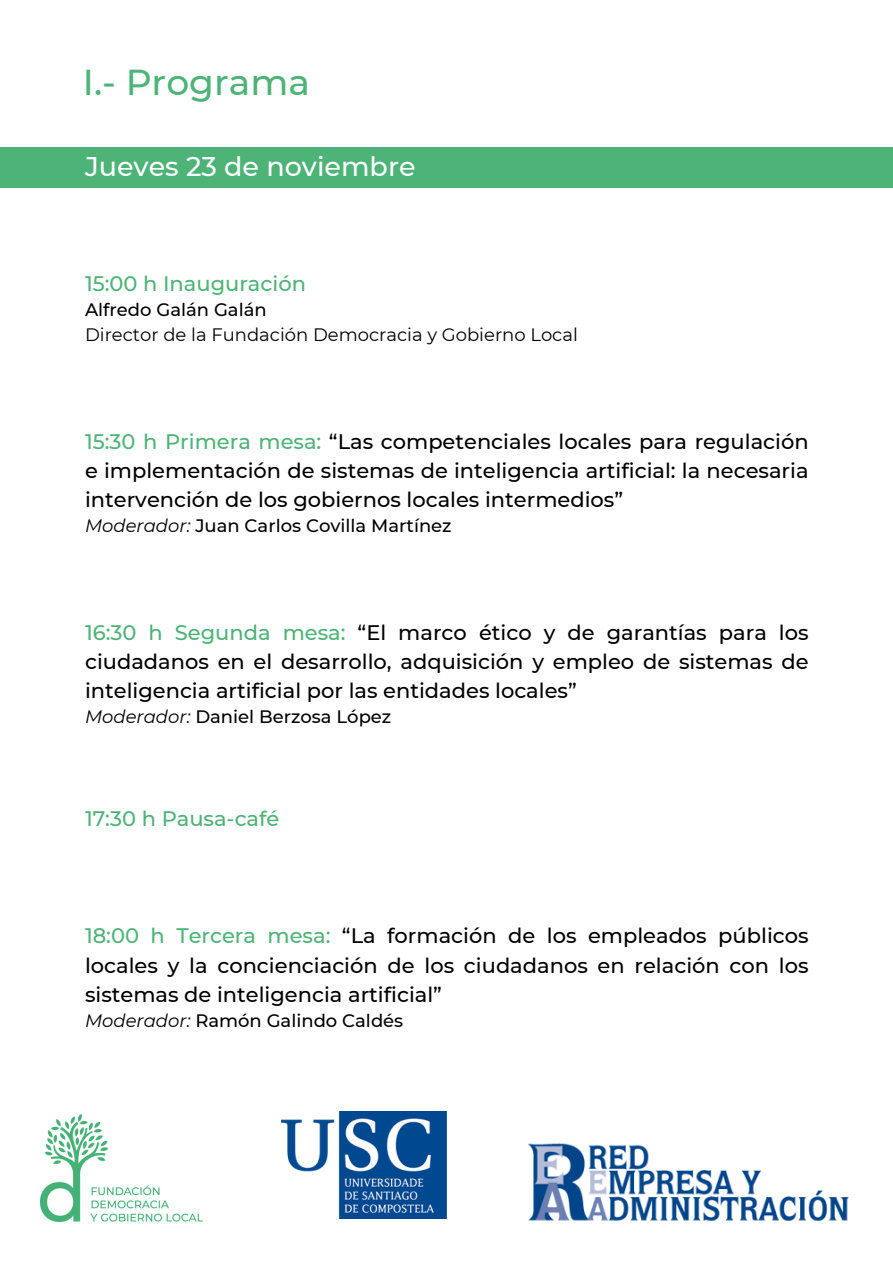
<style>
.page{position:relative;width:893px;height:1264px;background:#fff}
.page>*{position:absolute;margin:0;border:0;box-sizing:border-box;transform-origin:0 0}
.t1{font:500 36px "Montserrat";color:#4db376}
.t2{font:500 27px "Montserrat";color:#fff}
.t3{font:500 21px/29.2px "Montserrat";color:#000;text-align:justify}
.t4{font:500 21px "Montserrat";color:#4db376}
.t5{font:500 18px "Montserrat";color:#000}
.t6{font:18px "Montserrat";color:#000}
.s1{color:#4db376}
.s2{font-weight:400;font-style:italic}
</style>
<div class="page">
<div style="left:0;top:148px;width:892px;height:40px;background:#4db376"></div>
<img style="left:40px;top:1114px;width:162px;height:107px">
<img style="left:528px;top:1143px;width:321px;height:77px">
<img style="left:281px;top:1111px;width:165px;height:107px">
<p class="t1" style="left:83px;top:60px;width:228px">I.- Programa</p>
<p class="t2" style="left:85px;top:150px;width:332px">Jueves 23 de noviembre</p>
<p class="t4" style="left:85px;top:271px;width:222px">15:00 h Inauguración</p>
<p class="t5" style="left:85px;top:298px;width:183px">Alfredo Galán Galán</p>
<p class="t6" style="left:85px;top:323px;width:494px">Director de la Fundación Democracia y Gobierno Local</p>
<p class="t3" style="left:85px;top:426px;width:725px"><span class="s1">15:30 h Primera mesa:</span> “Las competenciales locales para regulación e implementación de sistemas de inteligencia artificial: la necesaria intervención de los gobiernos locales intermedios”</p>
<p class="t5" style="left:85px;top:514px;width:368px"><span class="s2">Moderador:</span> Juan Carlos Covilla Martínez</p>
<p class="t3" style="left:85px;top:617px;width:725px"><span class="s1">16:30 h Segunda mesa:</span> “El marco ético y de garantías para los ciudadanos en el desarrollo, adquisición y empleo de sistemas de inteligencia artificial por las entidades locales”</p>
<p class="t5" style="left:85px;top:705px;width:308px"><span class="s2">Moderador:</span> Daniel Berzosa López</p>
<p class="t4" style="left:85px;top:806px;width:196px">17:30 h Pausa-café</p>
<p class="t3" style="left:85px;top:921px;width:725px"><span class="s1">18:00 h Tercera mesa:</span> “La formación de los empleados públicos locales y la concienciación de los ciudadanos en relación con los sistemas de inteligencia artificial”</p>
<p class="t5" style="left:85px;top:1009px;width:320px"><span class="s2">Moderador:</span> Ramón Galindo Caldés</p>
</div>
